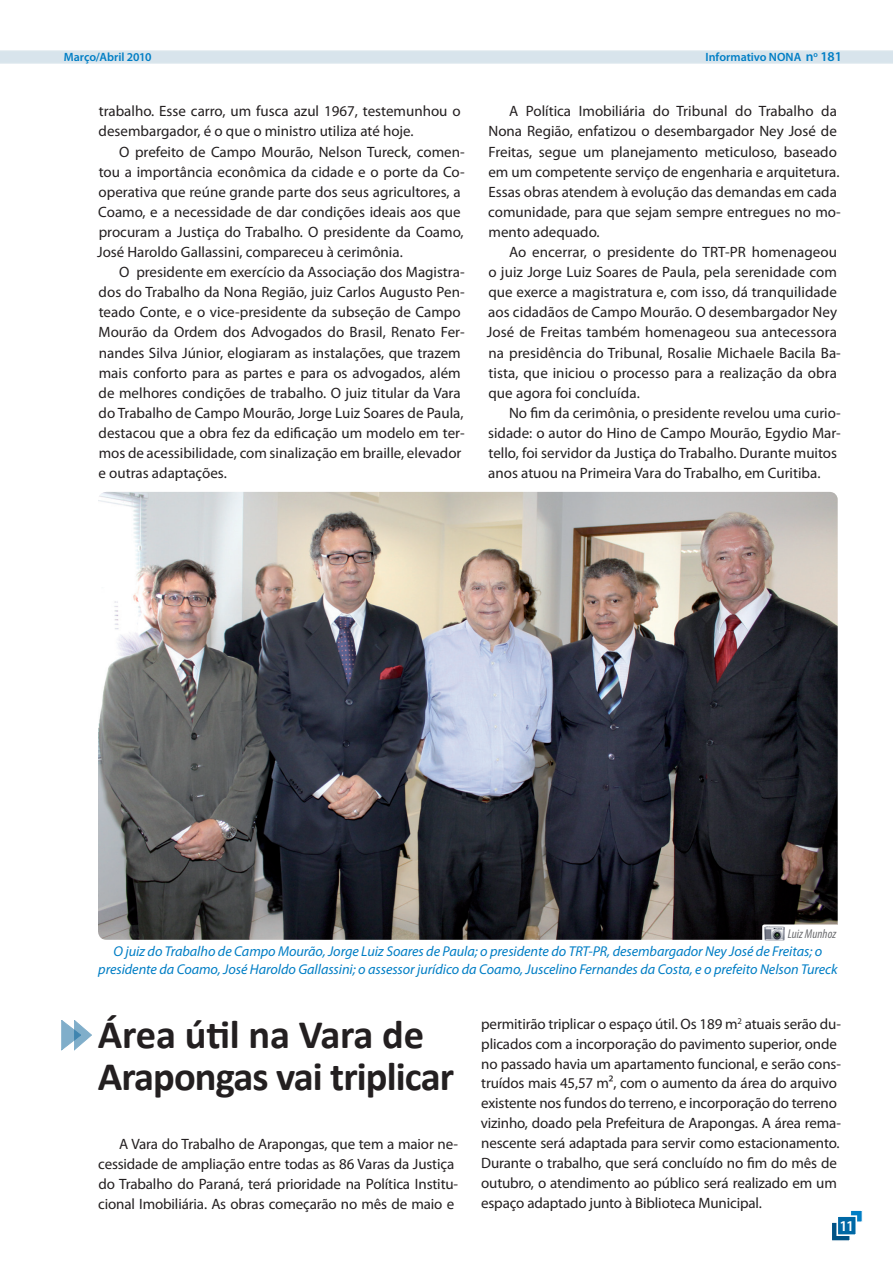
<style>
.page{position:relative;width:893px;height:1263px;background:#fff}
.page>*{position:absolute;margin:0;border:0;box-sizing:border-box;transform-origin:0 0}
.t1{font:700 40.5px/42px "Calibri";letter-spacing:-.02em;color:#231f20}
.t2{font:15px/20.1px "Myriad Pro";color:#231f20}
.t3{font:600 15px "Myriad Pro";color:#fff}
.t4{font:italic 14.25px/18px "Myriad Pro";letter-spacing:-.005em;color:#007ec5;text-align:center}
.t5{font:600 13.5px "Myriad Pro";color:#007ec5}
.t6{font:italic condensed 12.75px "Myriad Pro";letter-spacing:.005em;color:#6c6d70}
.t7{font:600 12px "Myriad Pro";color:#007ec5}
.s1{font-size:13.5px}
</style>
<div class="page">
<svg style="left:0;top:50px;width:893px;height:14px;background:#dae5ed"></svg>
<div style="left:830px;top:1221px;width:21px;height:21px;background:#005285;border:2px solid #fff"></div>
<div style="left:850px;top:1210px;width:13px;height:12px;background:#007ec5;border:1px solid #fff"></div>
<div style="left:836px;top:1215px;width:21px;height:21px;background:#0068a5;border:2px solid #fff"></div>
<svg style="left:62px;top:1020px;width:30px;height:30px"></svg>
<img style="left:98px;top:492px;width:740px;height:448px">
<div style="left:762px;top:924px;width:77px;height:18px;background:#fff;border-radius:2px"></div>
<img style="left:764px;top:926px;width:21px;height:15px">
<p class="t7" style="left:64px;top:50px;width:89px">Março/Abril 2010</p>
<p class="t5" style="left:820px;top:48px;width:23px">181</p>
<p class="t7" style="left:706px;top:49px;width:114px">Informativo NONA <span class="s1">n</span><sup>o</sup></p>
<p class="t2" style="left:99px;top:101px;width:364px">trabalho. Esse carro, um fusca azul 1967, testemunhou o desembargador, é o que o ministro utiliza até hoje.</p>
<p class="t2" style="left:97px;top:141px;width:369px;text-indent:22px">O prefeito de Campo Mourão, Nelson Tureck, comen&shy;tou a importância econômica da cidade e o porte da Co&shy;operativa que reúne grande parte dos seus agricultores, a Coamo, e a necessidade de dar condições ideais aos que procuram a Justiça do Trabalho. O presidente da Coamo, José Haroldo Gallassini, compareceu à cerimônia.</p>
<p class="t2" style="left:99px;top:262px;width:368px;text-indent:21px">O presidente em exercício da Associação dos Magistra&shy;dos do Trabalho da Nona Região, juiz Carlos Augusto Pen&shy;teado Conte, e o vice-presidente da subseção de Campo Mourão da Ordem dos Advogados do Brasil, Renato Fer&shy;nandes Silva Júnior, elogiaram as instalações, que trazem mais conforto para as partes e para os advogados, além de melhores condições de trabalho. O juiz titular da Vara do Trabalho de Campo Mourão, Jorge Luiz Soares de Paula, destacou que a obra fez da edificação um modelo em ter&shy;mos de acessibilidade, com sinalização em braille, elevador e outras adaptações.</p>
<p class="t2" style="left:488px;top:101px;width:354px;text-indent:21px">A Política Imobiliária do Tribunal do Trabalho da Nona Região, enfatizou o desembargador Ney José de Freitas, segue um planejamento meticuloso, baseado em um competente serviço de engenharia e arquitetura.<br>Essas obras atendem à evolução das demandas em cada comunidade, para que sejam sempre entregues no mo&shy;mento adequado.</p>
<p class="t2" style="left:487px;top:242px;width:355px;text-indent:22px">Ao encerrar, o presidente do TRT-PR homenageou o juiz Jorge Luiz Soares de Paula, pela serenidade com que exerce a magistratura e, com isso, dá tranquilidade aos cidadãos de Campo Mourão. O desembargador Ney José de Freitas também homenageou sua antecessora na presidência do Tribunal, Rosalie Michaele Bacila Ba&shy;tista, que iniciou o processo para a realização da obra que agora foi concluída.</p>
<p class="t2" style="left:488px;top:402px;width:354px;text-indent:21px">No fim da cerimônia, o presidente revelou uma curio&shy;sidade: o autor do Hino de Campo Mourão, Egydio Mar&shy;tello, foi servidor da Justiça do Trabalho. Durante muitos anos atuou na Primeira Vara do Trabalho, em Curitiba.</p>
<p class="t6" style="left:788px;top:926px;width:50px">Luiz Munhoz</p>
<p class="t4" style="left:98px;top:942px;width:741px">O juiz do Trabalho de Campo Mourão, Jorge Luiz Soares de Paula; o presidente do TRT-PR, desembargador Ney José de Freitas; o presidente da Coamo, José Haroldo Gallassini; o assessor jurídico da Coamo, Juscelino Fernandes da Costa, e o prefeito Nelson Tureck</p>
<h1 class="t1" style="left:98px;top:1012px;width:358px">Área útil na Vara de<br>Arapongas vai triplicar</h1>
<p class="t2" style="left:98px;top:1133px;width:361px;text-indent:21px">A Vara do Trabalho de Arapongas, que tem a maior ne&shy;cessidade de ampliação entre todas as 86 Varas da Justiça do Trabalho do Paraná, terá prioridade na Política Institu&shy;cional Imobiliária. As obras começarão no mês de maio e</p>
<p class="t2" style="left:481px;top:1013px;width:362px">permitirão triplicar o espaço útil. Os 189 m<sup>2</sup> atuais serão du&shy;plicados com a incorporação do pavimento superior, onde no passado havia um apartamento funcional, e serão cons&shy;truídos mais 45,57 m², com o aumento da área do arquivo existente nos fundos do terreno, e incorporação do terreno vizinho, doado pela Prefeitura de Arapongas. A área rema&shy;nescente será adaptada para servir como estacionamento.<br>Durante o trabalho, que será concluído no fim do mês de outubro, o atendimento ao público será realizado em um espaço adaptado junto à Biblioteca Municipal.</p>
<p class="t3" style="left:840px;top:1216px;width:16px">11</p>
</div>
